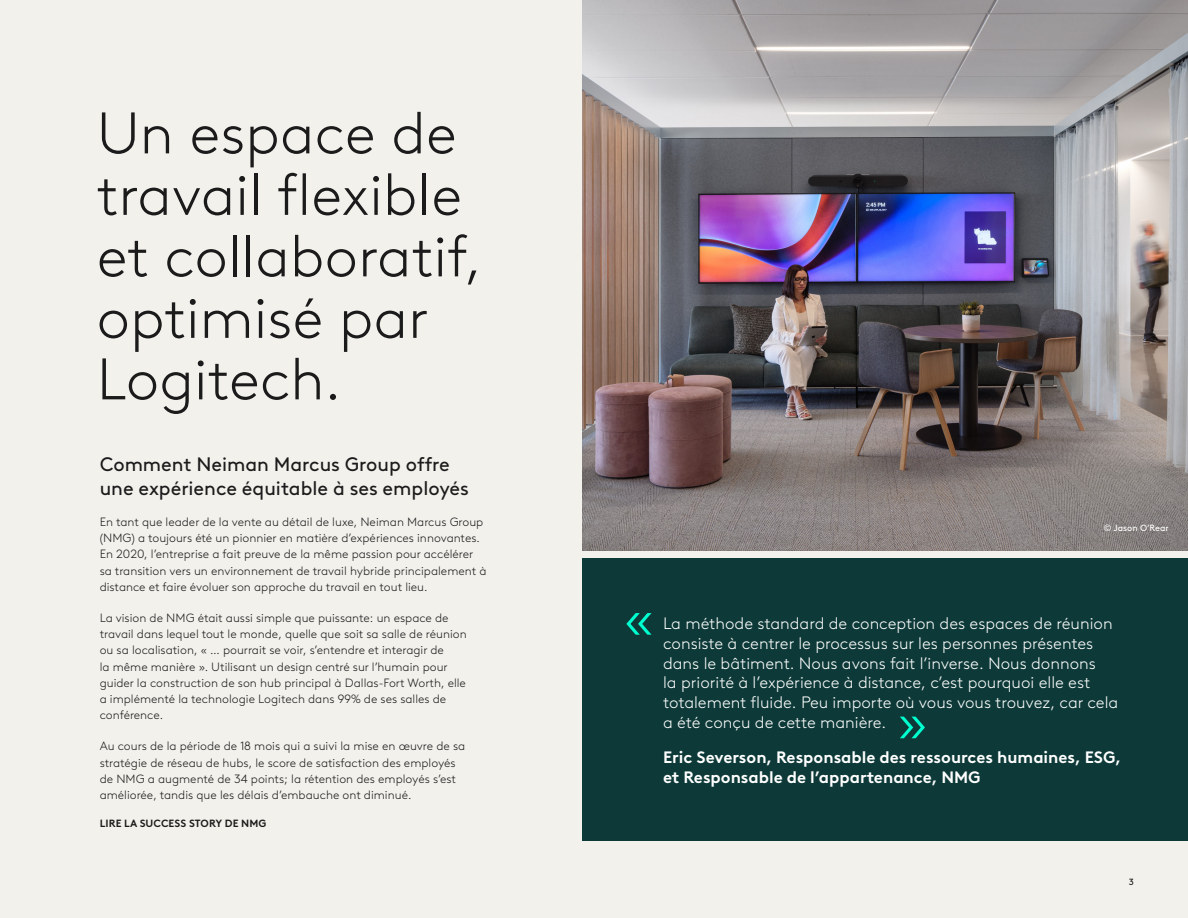
<style>
.page{position:relative;width:1188px;height:918px;background:#f3f1ec}
.page>*{position:absolute;margin:0;border:0;box-sizing:border-box;transform-origin:0 0}
.t1{font:300 58.5px/61.5px "Brown Logitech Pan";color:#1b1b1b}
.t2{font:300 58.5px "Brown Logitech Pan";color:#00fdcf}
.t3{font:19.5px/23.4px "Brown Logitech Pan";color:#1b1b1b}
.t4{font:300 16.5px/19.8px "Brown Logitech Pan";color:#fff}
.t5{font:700 16.5px "Brown Logitech Pan";color:#fff}
.t6{font:300 12px/16.2px "Brown Logitech Pan";color:#1b1b1b}
.t7{font:700 10.5px "Brown Logitech Pan";letter-spacing:.01em;color:#1b1b1b}
.t8{font:9px "Brown Logitech Pan";color:#fff}
.t9{font:9px "Brown Logitech Pan";color:#1b1b1b}
</style>
<div class="page">
<img style="left:583px;top:0;width:605px;height:550px">
<div style="left:583px;top:559px;width:605px;height:282px;background:#0d3a38"></div>
<p class="t1" style="left:97px;top:99px;width:387px">Un espace de travail flexible et collaboratif, optimisé par<br>Logitech.</p>
<p class="t3" style="left:100px;top:451px;width:371px">Comment Neiman Marcus Group offre une expérience équitable à ses employés</p>
<p class="t6" style="left:100px;top:513px;width:388px">En tant que leader de la vente au détail de luxe, Neiman Marcus Group (NMG) a toujours été un pionnier en matière d’expériences innovantes.<br>En 2020, l’entreprise a fait preuve de la même passion pour accélérer sa transition vers un environnement de travail hybride principalement à distance et faire évoluer son approche du travail en tout lieu.</p>
<p class="t6" style="left:100px;top:609px;width:369px">La vision de NMG était aussi simple que puissante: un espace de travail dans lequel tout le monde, quelle que soit sa salle de réunion ou sa localisation, « … pourrait se voir, s’entendre et interagir de<br>la même manière ». Utilisant un design centré sur l’humain pour guider la construction de son hub principal à Dallas-Fort Worth, elle a implémenté la technologie Logitech dans 99% de ses salles de conférence.</p>
<p class="t6" style="left:100px;top:737px;width:367px">Au cours de la période de 18 mois qui a suivi la mise en œuvre de sa stratégie de réseau de hubs, le score de satisfaction des employés de NMG a augmenté de 34 points; la rétention des employés s’est améliorée, tandis que les délais d’embauche ont diminué.</p>
<p class="t7" style="left:100px;top:815px;width:168px">LIRE LA SUCCESS STORY DE NMG</p>
<p class="t8" style="left:1104px;top:522px;width:66px">© Jason O’Rear</p>
<p class="t2" style="left:624px;top:576px;width:32px">«</p>
<p class="t4" style="left:663px;top:612px;width:457px">La méthode standard de conception des espaces de réunion consiste à centrer le processus sur les personnes présentes dans le bâtiment. Nous avons fait l’inverse. Nous donnons<br>la priorité à l’expérience à distance, c’est pourquoi elle est totalement fluide. Peu importe où vous vous trouvez, car cela a été conçu de cette manière.</p>
<p class="t5" style="left:663px;top:744px;width:459px">Eric Severson, Responsable des ressources humaines, ESG,</p>
<p class="t5" style="left:663px;top:764px;width:319px">et Responsable de l’appartenance, NMG</p>
<p class="t2" style="left:897px;top:679px;width:32px">»</p>
<p class="t9" style="left:1129px;top:876px;width:7px">3</p>
</div>
